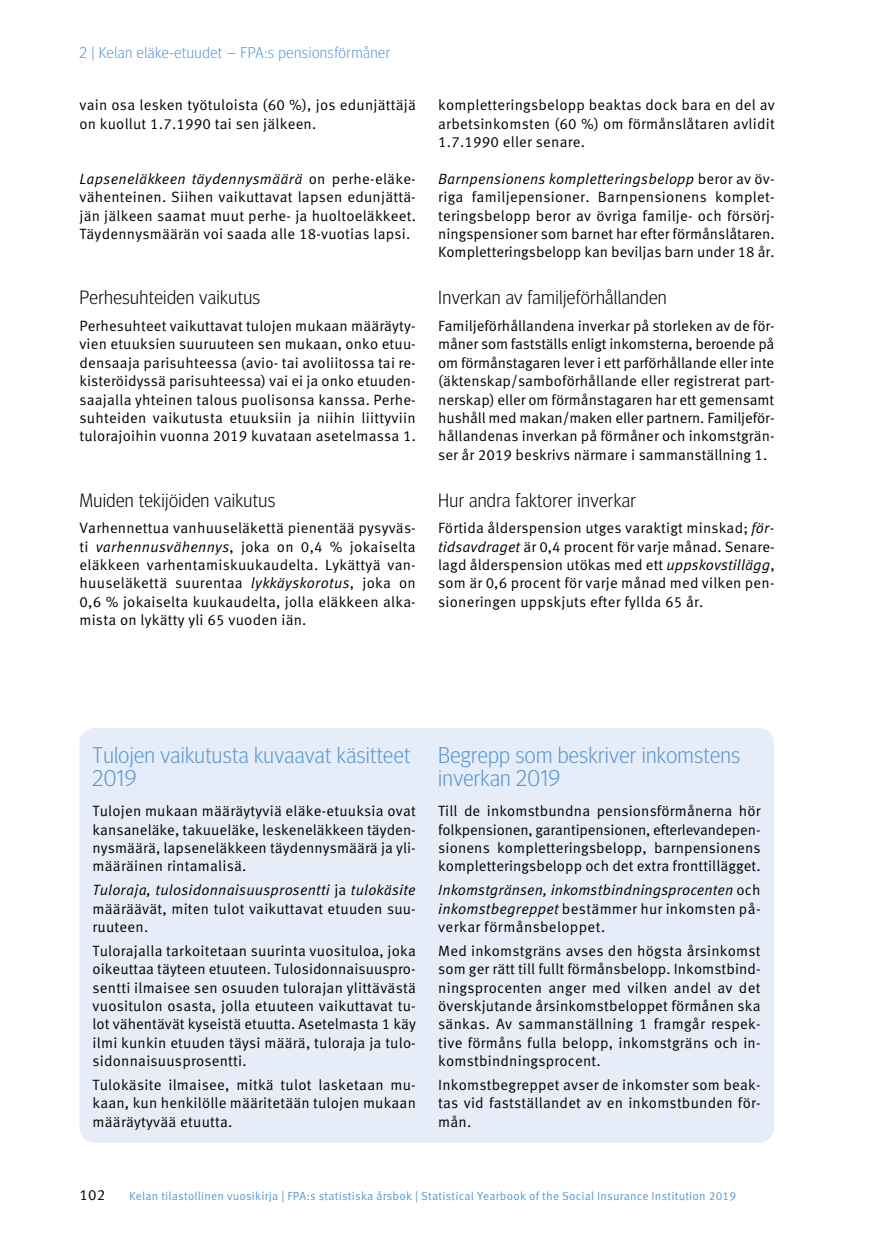
<style>
.page{position:relative;width:874px;height:1241px;background:#fff}
.page>*{position:absolute;margin:0;border:0;box-sizing:border-box;transform-origin:0 0}
.otsikko_3__RU{font:300 22.75px/22.8px "Meta Headline Pro";letter-spacing:.015em;color:#5797d3}
.otsikko_3{font:300 22.75px/22.8px "Meta Headline Pro";letter-spacing:.015em;color:#5797d3}
.otsikko_4__Ru{font:300 19.25px "Meta Headline Pro";letter-spacing:.02em;color:#000}
.otsikko_4{font:300 19.25px "Meta Headline Pro";letter-spacing:.02em;color:#000}
.t1{font:300 15.75px "Meta Headline Pro";letter-spacing:.035em;color:#5797d3}
.leipis_ruotsi{font:14.88px/18.4px "Meta Pro Norm";letter-spacing:.01em;color:#000;text-align:justify}
.leipis{font:14.88px/18.4px "Meta Pro Norm";letter-spacing:.015em;color:#000;text-align:justify}
.leipis_ei_rivirek{font:14.88px/18.4px "Meta Pro Norm";letter-spacing:.015em;color:#000;text-align:justify}
.leipis_ei_rivirek__R{font:14.88px/18.4px "Meta Pro Norm";letter-spacing:.015em;color:#000;text-align:justify}
.leipis_ei_rivirek__R-2{font:14.88px/18.4px "Meta Pro Norm Ita";letter-spacing:.005em;color:#000;text-align:justify}
.t2{font:11.72px "Meta Pro Norm";letter-spacing:.015em;color:#5797d3}
.s1{font-family:"Meta Pro Norm Ita"}
.s2{font-family:"Meta Pro Norm"}
</style>
<div class="page">
<div style="left:79px;top:728px;width:694px;height:414px;background:#e6edf8;border-radius:15px"></div>
<p class="t1" style="left:79px;top:41px;width:312px">2 | Kelan eläke-etuudet – FPA:s pensionsförmåner</p>
<p class="leipis" style="left:79px;top:95px;width:338px">vain osa lesken työtuloista (60 %), jos edunjättäjä on kuollut 1.7.1990 tai sen jälkeen.</p>
<p class="leipis" style="left:79px;top:168px;width:338px"><span class="s1">Lapseneläkkeen täydennysmäärä</span> on perhe-eläke&shy;vähenteinen. Siihen vaikuttavat lapsen edunjättä&shy;jän jälkeen saamat muut perhe- ja huoltoeläkkeet.<br>Täydennysmäärän voi saada alle 18-vuotias lapsi.</p>
<h4 class="otsikko_4" style="left:79px;top:284px;width:182px">Perhesuhteiden vaikutus</h4>
<p class="leipis" style="left:79px;top:315px;width:338px">Perhesuhteet vaikuttavat tulojen mukaan määräyty&shy;vien etuuksien suuruuteen sen mukaan, onko etuu&shy;densaaja parisuhteessa (avio- tai avoliitossa tai re&shy;kisteröidyssä parisuhteessa) vai ei ja onko etuuden&shy;saajalla yhteinen talous puolisonsa kanssa. Perhe&shy;suhteiden vaikutusta etuuksiin ja niihin liittyviin tulorajoihin vuonna 2019 kuvataan asetelmassa 1.</p>
<h4 class="otsikko_4" style="left:79px;top:486px;width:197px">Muiden tekijöiden vaikutus</h4>
<p class="leipis" style="left:79px;top:518px;width:337px">Varhennettua vanhuuseläkettä pienentää pysyväs&shy;ti <span class="s1">varhennusvähennys</span>, joka on 0,4 % jokaiselta eläkkeen varhentamiskuukaudelta. Lykättyä van&shy;huuseläkettä suurentaa <span class="s1">lykkäyskorotus</span>, joka on 0,6 % jokaiselta kuukaudelta, jolla eläkkeen alka&shy;mista on lykätty yli 65 vuoden iän.</p>
<p class="leipis_ruotsi" style="left:438px;top:95px;width:338px">kompletteringsbelopp beaktas dock bara en del av arbetsinkomsten (60 %) om förmånslåtaren avlidit 1.7.1990 eller senare.</p>
<p class="leipis_ruotsi" style="left:438px;top:168px;width:338px"><span class="s1">Barnpensionens kompletteringsbelopp</span> beror av öv&shy;riga familjepensioner. Barnpensionens komplet&shy;teringsbelopp beror av övriga familje- och försörj&shy;ningspensioner som barnet har efter förmånslåtaren.<br>Kompletteringsbelopp kan beviljas barn under 18 år.</p>
<h4 class="otsikko_4__Ru" style="left:438px;top:284px;width:230px">Inverkan av familjeförhållanden</h4>
<p class="leipis_ruotsi" style="left:438px;top:315px;width:338px">Familjeförhållandena inverkar på storleken av de för&shy;måner som fastställs enligt inkomsterna, beroende på om förmånstagaren lever i ett parförhållande eller inte (äktenskap/samboförhållande eller registrerat part&shy;nerskap) eller om förmånstagaren har ett gemensamt hushåll med makan/maken eller partnern. Familjeför&shy;hållandenas inverkan på förmåner och inkomstgrän&shy;ser år 2019 beskrivs närmare i sammanställning 1.</p>
<h4 class="otsikko_4__Ru" style="left:438px;top:486px;width:199px">Hur andra faktorer inverkar</h4>
<p class="leipis_ruotsi" style="left:438px;top:518px;width:338px">Förtida ålderspension utges varaktigt minskad; <span class="s1">för&shy;tidsavdraget</span> är 0,4 procent för varje månad. Senare&shy;lagd ålderspension utökas med ett <span class="s1">uppskovstillägg</span>, som är 0,6 procent för varje månad med vilken pen&shy;sioneringen uppskjuts efter fyllda 65 år.</p>
<h3 class="otsikko_3" style="left:92px;top:741px;width:319px">Tulojen vaikutusta kuvaavat käsitteet<br>2019</h3>
<p class="leipis_ei_rivirek" style="left:92px;top:800px;width:325px">Tulojen mukaan määräytyviä eläke-etuuksia ovat kansaneläke, takuueläke, leskeneläkkeen täyden&shy;nysmäärä, lapseneläkkeen täydennysmäärä ja yli&shy;määräinen rintamalisä.</p>
<p class="leipis_ei_rivirek" style="left:92px;top:879px;width:324px"><span class="s1">Tuloraja, tulosidonnaisuusprosentti</span> ja <span class="s1">tulokäsite </span>määräävät, miten tulot vaikuttavat etuuden suu&shy;ruuteen.</p>
<p class="leipis_ei_rivirek" style="left:92px;top:940px;width:325px">Tulorajalla tarkoitetaan suurinta vuosituloa, joka oikeuttaa täyteen etuuteen. Tulosidonnaisuuspro&shy;sentti ilmaisee sen osuuden tulorajan ylittävästä vuositulon osasta, jolla etuuteen vaikuttavat tu&shy;lot vähentävät kyseistä etuutta. Asetelmasta 1 käy ilmi kunkin etuuden täysi määrä, tuloraja ja tulo&shy;sidonnaisuusprosentti.</p>
<p class="leipis_ei_rivirek" style="left:92px;top:1074px;width:325px">Tulokäsite ilmaisee, mitkä tulot lasketaan mu&shy;kaan, kun henkilölle määritetään tulojen mukaan määräytyvää etuutta.</p>
<h3 class="otsikko_3__RU" style="left:438px;top:741px;width:303px">Begrepp som beskriver inkomstens inverkan 2019</h3>
<p class="leipis_ei_rivirek__R" style="left:438px;top:800px;width:324px">Till de inkomstbundna pensionsförmånerna hör folkpensionen, garantipensionen, efterlevandepen&shy;sionens kompletteringsbelopp, barnpensionens kompletteringsbelopp och det extra fronttillägget.</p>
<p class="leipis_ei_rivirek__R-2" style="left:438px;top:879px;width:323px">Inkomstgränsen, inkomstbindningsprocenten <span class="s2">och </span>inkomstbegreppet <span class="s2">bestämmer hur inkomsten på&shy;verkar förmånsbeloppet.</span></p>
<p class="leipis_ei_rivirek__R" style="left:438px;top:940px;width:324px">Med inkomstgräns avses den högsta årsinkomst som ger rätt till fullt förmånsbelopp. Inkomstbind&shy;ningsprocenten anger med vilken andel av det överskjutande årsinkomstbeloppet förmånen ska sänkas. Av sammanställning 1 framgår respek&shy;tive förmåns fulla belopp, inkomstgräns och in&shy;komstbindningsprocent.</p>
<p class="leipis_ei_rivirek__R" style="left:438px;top:1074px;width:323px">Inkomstbegreppet avser de inkomster som beak&shy;tas vid fastställandet av en inkomstbunden för&shy;mån.</p>
<p class="leipis_ruotsi" style="left:79px;top:1183px;width:27px">102</p>
<p class="t2" style="left:129px;top:1186px;width:608px">Kelan tilastollinen vuosikirja | FPA:s statistiska årsbok | Statistical Yearbook of the Social Insurance Institution 2019</p>
</div>
